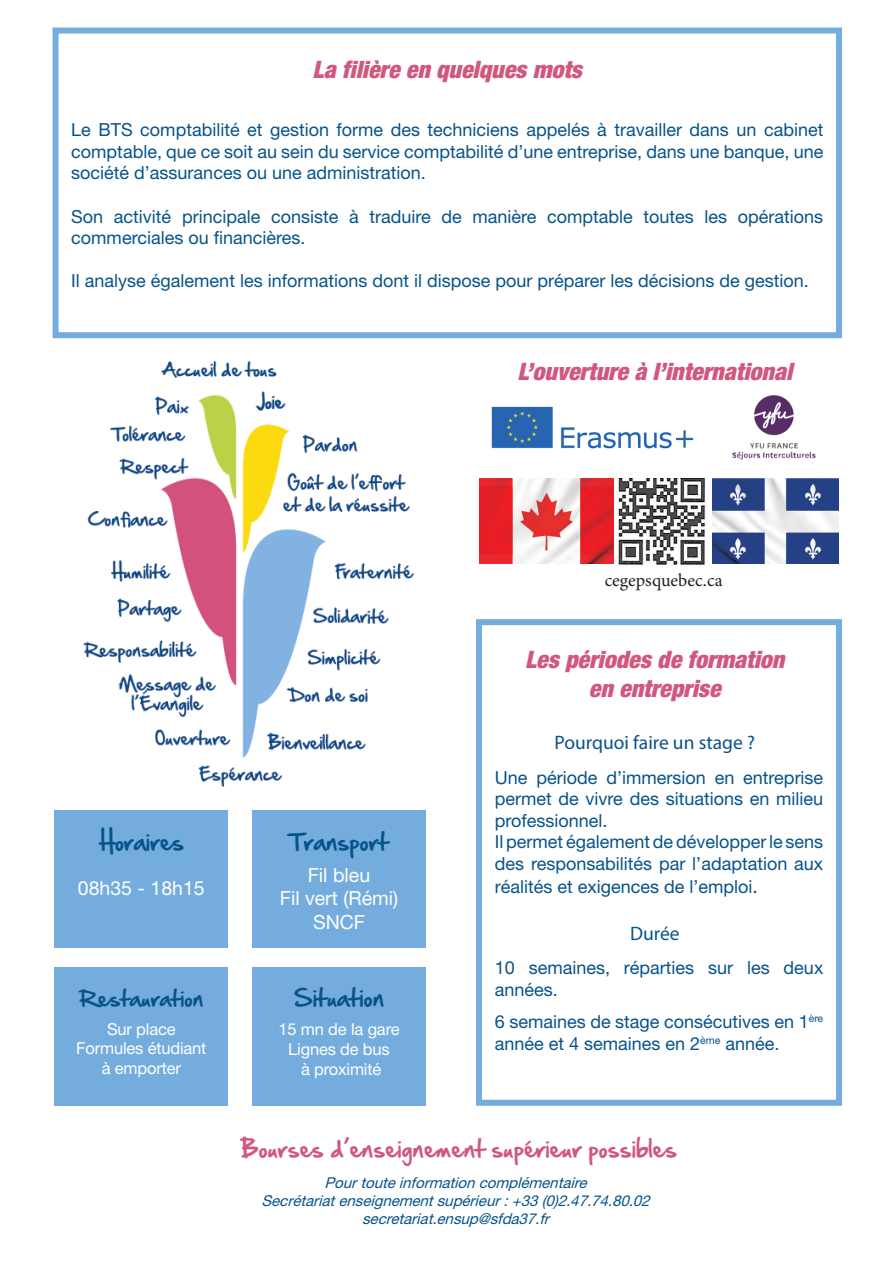
<style>
.page{position:relative;width:893px;height:1263px;background:#fff}
.page>*{position:absolute;margin:0;border:0;box-sizing:border-box;transform-origin:0 0}
.t1{font:italic 900 condensed 24px/28.8px "Helvetica Neue";color:#d2577d;text-align:center}
.t2{font:21px "Hand Of Sean";color:#d2577d}
.TITRE_TEXTE{font:21px "Hand Of Sean";color:#07538a}
.TITRE_TEXTE-2{font:19.5px "Helvetica Neue LT Std";color:#fff}
.t3{font:19.5px "Myriad Pro";color:#07538a}
.TITRE_TEXTE-3{font:19.5px "Hand Of Sean";color:#07538a}
.t4{font:18px/21.6px "Helvetica Neue";color:#07538a}
.t5{font:18px "Minion Pro";color:#231f20}
.TITRE_TEXTE-4{font:16.5px/19.8px "Helvetica Neue LT Std";letter-spacing:-.01em;color:#fff;text-align:center}
.t6{font:italic 15px "Helvetica Neue";color:#07538a}
.s1{font-size:19.5px}
</style>
<div class="page">
<div style="left:53px;top:28px;width:789px;height:310px;border:6px solid #74addd"></div>
<div style="left:476px;top:619px;width:366px;height:487px;border:6px solid #74addd"></div>
<img style="left:83px;top:360px;width:332px;height:427px">
<div style="left:55px;top:810px;width:173px;height:138px;background:#74addd"></div>
<div style="left:252px;top:810px;width:174px;height:138px;background:#74addd"></div>
<div style="left:252px;top:967px;width:174px;height:139px;background:#74addd"></div>
<div style="left:55px;top:967px;width:173px;height:139px;background:#74addd"></div>
<img style="left:618px;top:478px;width:88px;height:88px">
<img style="left:480px;top:478px;width:134px;height:85px">
<img style="left:712px;top:478px;width:126px;height:85px">
<img style="left:491px;top:406px;width:203px;height:43px">
<img style="left:732px;top:395px;width:84px;height:64px">
<p class="t1" style="left:313px;top:55px;width:271px">La filière en quelques mots</p>
<p class="t4" style="left:71px;top:119px;width:754px;text-align:justify">Le BTS comptabilité et gestion forme des techniciens appelés à travailler dans un cabinet comptable, que ce soit au sein du service comptabilité d’une entreprise, dans une banque, une société d’assurances ou une administration.</p>
<p class="t4" style="left:71px;top:205px;width:753px">Son activité principale consiste à traduire de manière comptable toutes les opérations commerciales ou financières.</p>
<p class="t4" style="left:71px;top:270px;width:739px">Il analyse également les informations dont il dispose pour préparer les décisions de gestion.</p>
<p class="t1" style="left:517px;top:356px;width:276px">L’ouverture à l’international</p>
<p class="TITRE_TEXTE" style="left:99px;top:822px;width:87px">Horaires</p>
<p class="TITRE_TEXTE-2" style="left:78px;top:876px;width:128px">08h35 - 18h15</p>
<p class="TITRE_TEXTE-3" style="left:79px;top:980px;width:126px">Restauration</p>
<p class="TITRE_TEXTE-4" style="left:76px;top:1018px;width:132px">Sur place<br>Formules étudiant à emporter</p>
<p class="TITRE_TEXTE" style="left:289px;top:822px;width:101px">Transport</p>
<p class="TITRE_TEXTE-2" style="left:308px;top:863px;width:64px">Fil bleu</p>
<p class="TITRE_TEXTE-2" style="left:280px;top:887px;width:120px">Fil vert (Rémi)</p>
<p class="TITRE_TEXTE-2" style="left:313px;top:910px;width:53px">SNCF</p>
<p class="TITRE_TEXTE" style="left:294px;top:979px;width:92px">Situation</p>
<p class="TITRE_TEXTE-4" style="left:278px;top:1019px;width:123px">15 mn de la gare</p>
<p class="TITRE_TEXTE-4" style="left:288px;top:1039px;width:103px">Lignes de bus à proximité</p>
<p class="t5" style="left:605px;top:568px;width:119px">cegepsquebec.ca</p>
<p class="t1" style="left:525px;top:645px;width:261px">Les périodes de formation en entreprise</p>
<p class="t3" style="left:555px;top:731px;width:202px">Pourquoi faire un stage ?</p>
<p class="t4" style="left:495px;top:766px;width:330px;text-align:justify">Une période d’immersion en entreprise permet de vivre des situations en milieu professionnel.</p>
<p class="t4" style="left:495px;top:831px;width:330px">Il permet également de développer le sens des responsabilités par l’adaptation aux</p>
<p class="t4" style="left:495px;top:876px;width:265px">réalités et exigences de l’emploi<span class="s1">.</span></p>
<p class="t3" style="left:630px;top:922px;width:51px">Durée</p>
<p class="t4" style="left:495px;top:957px;width:330px">10 semaines, réparties sur les deux années.</p>
<p class="t4" style="left:495px;top:1011px;width:330px">6 semaines de stage consécutives en 1<sup>ère </sup>année et 4 semaines en 2<sup>ème</sup> année.</p>
<p class="t2" style="left:241px;top:1130px;width:438px">Bourses d’enseignement supérieur possibles</p>
<p class="t6" style="left:324px;top:1174px;width:268px">Pourtouteinformationcomplémentaire</p>
<p class="t6" style="left:261px;top:1192px;width:394px">Secrétariatenseignementsupérieur:+33(0)2.47.74.80.02</p>
<p class="t6" style="left:362px;top:1210px;width:193px">secretariat.ensup@sfda37.fr</p>
</div>
